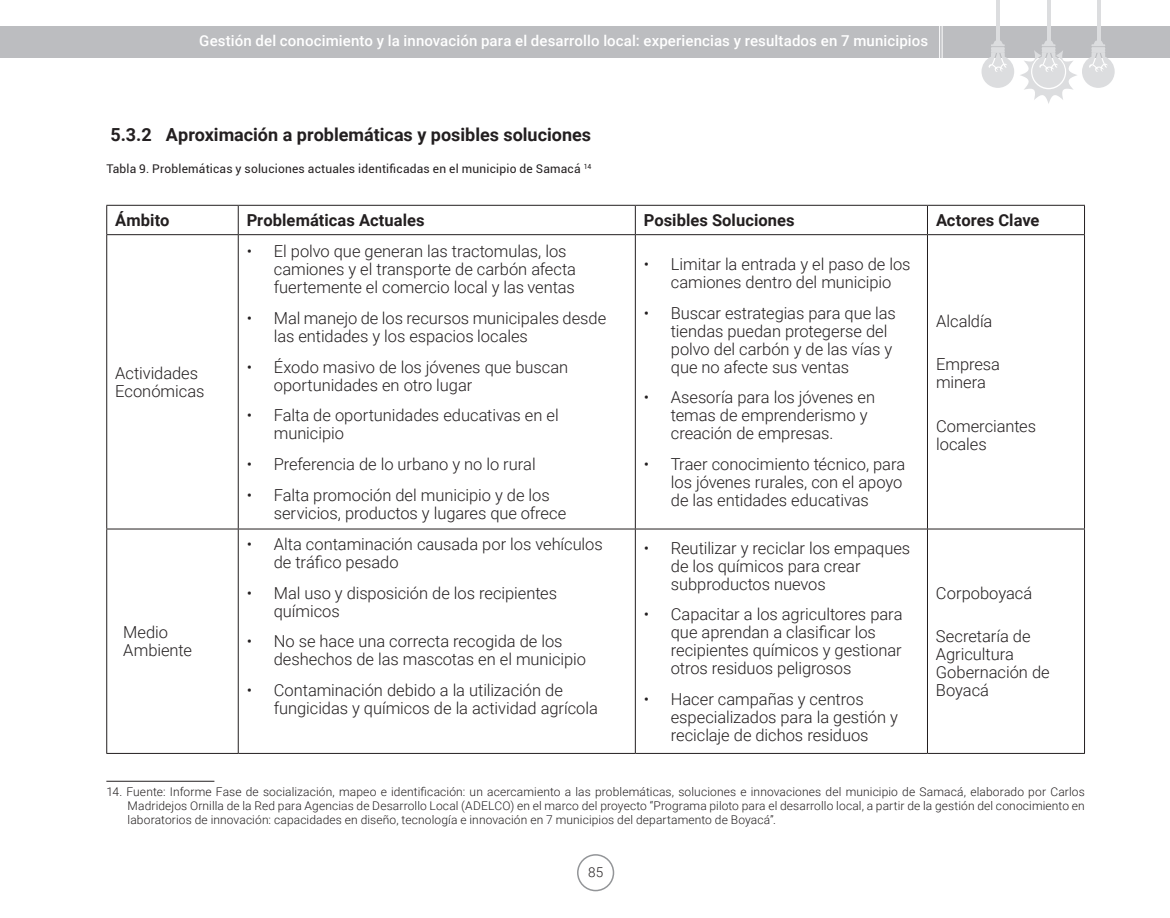
<style>
.page{position:relative;width:1170px;height:918px;background:#fff}
.page>*{position:absolute;margin:0;border:0;box-sizing:border-box;transform-origin:0 0}
.t1{font:700 18px "Roboto";color:#231f20}
.t2{font:300 16.5px/18px "Roboto";letter-spacing:-.005em;color:#231f20}
.t3{font:700 16.5px "Roboto";letter-spacing:.005em;color:#231f20}
.t4{font:500 15px "Roboto";letter-spacing:.01em;color:#fff}
.t5{font:300 13.5px "Roboto";color:#231f20}
.t6{font:300 12px/14.4px "Roboto";letter-spacing:.01em;color:#231f20;text-align:justify}
.t7{font:12px "Roboto";letter-spacing:.015em;color:#231f20}
</style>
<div class="page">
<div style="left:1px;top:26px;width:1168px;height:32px;background:#bcbdc0"></div>
<hr style="left:1047px;top:0;width:3px;height:42px;background:#dcdddf">
<hr style="left:996px;top:0;width:3px;height:42px;background:#dcdddf">
<svg style="left:981px;top:40px;width:133px;height:64px"></svg>
<hr style="left:1097px;top:0;width:3px;height:42px;background:#dcdddf">
<hr style="left:941px;top:17px;width:1px;height:45px;background:#fff">
<hr style="left:939px;top:17px;width:1px;height:45px;background:#fff">
<div style="left:577px;top:854px;width:37px;height:37px;border:2px solid #939598;border-radius:50%"></div>
<hr style="left:106px;top:205px;width:132px;height:1px;background:#231f20">
<hr style="left:238px;top:205px;width:397px;height:1px;background:#231f20">
<hr style="left:635px;top:205px;width:292px;height:1px;background:#231f20">
<hr style="left:927px;top:205px;width:157px;height:1px;background:#231f20">
<hr style="left:106px;top:234px;width:132px;height:1px;background:#231f20">
<hr style="left:238px;top:234px;width:397px;height:1px;background:#231f20">
<hr style="left:635px;top:234px;width:292px;height:1px;background:#231f20">
<hr style="left:927px;top:234px;width:157px;height:1px;background:#231f20">
<hr style="left:106px;top:529px;width:132px;height:1px;background:#231f20">
<hr style="left:238px;top:529px;width:397px;height:1px;background:#231f20">
<hr style="left:635px;top:529px;width:292px;height:1px;background:#231f20">
<hr style="left:927px;top:529px;width:157px;height:1px;background:#231f20">
<hr style="left:106px;top:753px;width:132px;height:1px;background:#231f20">
<hr style="left:238px;top:753px;width:397px;height:1px;background:#231f20">
<hr style="left:635px;top:753px;width:292px;height:1px;background:#231f20">
<hr style="left:927px;top:753px;width:157px;height:1px;background:#231f20">
<svg style="left:106px;top:206px;width:1px;height:28px"></svg>
<hr style="left:106px;top:235px;width:1px;height:294px;background:#231f20">
<hr style="left:106px;top:529px;width:1px;height:224px;background:#231f20">
<svg style="left:238px;top:206px;width:1px;height:28px"></svg>
<svg style="left:635px;top:206px;width:1px;height:28px"></svg>
<svg style="left:927px;top:206px;width:1px;height:28px"></svg>
<svg style="left:1084px;top:206px;width:1px;height:28px"></svg>
<hr style="left:238px;top:235px;width:1px;height:294px;background:#231f20">
<hr style="left:635px;top:235px;width:1px;height:294px;background:#231f20">
<hr style="left:927px;top:235px;width:1px;height:294px;background:#231f20">
<hr style="left:1084px;top:235px;width:1px;height:294px;background:#231f20">
<hr style="left:238px;top:529px;width:1px;height:224px;background:#231f20">
<hr style="left:635px;top:529px;width:1px;height:224px;background:#231f20">
<hr style="left:927px;top:529px;width:1px;height:224px;background:#231f20">
<hr style="left:1084px;top:529px;width:1px;height:224px;background:#231f20">
<hr style="left:106px;top:781px;width:108px;height:1px;background:#231f20">
<p class="t4" style="left:199px;top:30px;width:730px">Gestión del conocimiento y la innovación para el desarrollo local: experiencias y resultados en 7 municipios</p>
<p class="t1" style="left:111px;top:122px;width:482px">5.3.2 Aproximación a problemáticas y posibles soluciones</p>
<p class="t7" style="left:106px;top:160px;width:486px">Tabla 9. Problemáticas y soluciones actuales identificadas en el municipio de Samacá <sup>14</sup></p>
<p class="t3" style="left:115px;top:209px;width:56px">Ámbito</p>
<p class="t3" style="left:247px;top:209px;width:179px">Problemáticas Actuales</p>
<p class="t3" style="left:643px;top:209px;width:152px">Posibles Soluciones</p>
<p class="t3" style="left:935px;top:209px;width:105px">Actores Clave</p>
<p class="t2" style="left:115px;top:364px;width:91px">Actividades<br>Económicas</p>
<p class="t2" style="left:123px;top:623px;width:70px">Medio<br>Ambiente</p>
<p class="t2" style="left:274px;top:242px;width:304px;text-indent:-27px">• El polvo que generan las tractomulas, los camiones y el transporte de carbón afecta fuertemente el comercio local y las ventas</p>
<p class="t2" style="left:274px;top:308px;width:334px;text-indent:-27px">• Mal manejo de los recursos municipales desde las entidades y los espacios locales</p>
<p class="t2" style="left:274px;top:357px;width:296px;text-indent:-27px">• Éxodo masivo de los jóvenes que buscan oportunidades en otro lugar</p>
<p class="t2" style="left:274px;top:406px;width:286px;text-indent:-27px">• Falta de oportunidades educativas en el municipio</p>
<p class="t2" style="left:247px;top:455px;width:290px">• Preferencia de lo urbano y no lo rural</p>
<p class="t2" style="left:274px;top:485px;width:294px;text-indent:-27px">• Falta promoción del municipio y de los servicios, productos y lugares que ofrece</p>
<p class="t2" style="left:274px;top:534px;width:330px;text-indent:-27px">• Alta contaminación causada por los vehículos de tráfico pesado</p>
<p class="t2" style="left:274px;top:583px;width:285px;text-indent:-27px">• Mal uso y disposición de los recipientes químicos</p>
<p class="t2" style="left:274px;top:632px;width:314px;text-indent:-27px">• No se hace una correcta recogida de los deshechos de las mascotas en el municipio</p>
<p class="t2" style="left:274px;top:681px;width:325px;text-indent:-27px">• Contaminación debido a la utilización de fungicidas y químicos de la actividad agrícola</p>
<p class="t2" style="left:643px;top:254px;width:268px;text-align:center">• Limitar la entrada y el paso de los camiones dentro del municipio</p>
<p class="t2" style="left:670px;top:303px;width:226px;text-indent:-27px">• Buscar estrategias para que las tiendas puedan protegerse del polvo del carbón y de las vías y que no afecte sus ventas</p>
<p class="t2" style="left:670px;top:388px;width:206px;text-indent:-27px">• Asesoría para los jóvenes en temas de emprenderismo y creación de empresas.</p>
<p class="t2" style="left:670px;top:455px;width:236px;text-indent:-27px">• Traer conocimiento técnico, para los jóvenes rurales, con el apoyo de las entidades educativas</p>
<p class="t2" style="left:670px;top:538px;width:241px;text-indent:-27px">• Reutilizar y reciclar los empaques de los químicos para crear subproductos nuevos</p>
<p class="t2" style="left:670px;top:605px;width:233px;text-indent:-27px">• Capacitar a los agricultores para que aprendan a clasificar los recipientes químicos y gestionar otros residuos peligrosos</p>
<p class="t2" style="left:670px;top:690px;width:229px;text-indent:-27px">• Hacer campañas y centros especializados para la gestión y reciclaje de dichos residuos</p>
<p class="t2" style="left:935px;top:311px;width:58px">Alcaldía</p>
<p class="t2" style="left:935px;top:355px;width:66px">Empresa minera</p>
<p class="t2" style="left:935px;top:416px;width:101px">Comerciantes locales</p>
<p class="t2" style="left:935px;top:583px;width:98px">Corpoboyacá</p>
<p class="t2" style="left:935px;top:627px;width:115px">Secretaría de<br>Agricultura<br>Gobernación de<br>Boyacá</p>
<p class="t6" style="left:128px;top:784px;width:958px;text-indent:-21px">14. Fuente: Informe Fase de socialización, mapeo e identificación: un acercamiento a las problemáticas, soluciones e innovaciones del municipio de Samacá, elaborado por Carlos Madridejos Ornilla de la Red para Agencias de Desarrollo Local (ADELCO) en el marco del proyecto “Programa piloto para el desarrollo local, a partir de la gestión del conocimiento en laboratorios de innovación: capacidades en diseño, tecnología e innovación en 7 municipios del departamento de Boyacá”.</p>
<p class="t5" style="left:588px;top:863px;width:17px">85</p>
</div>
